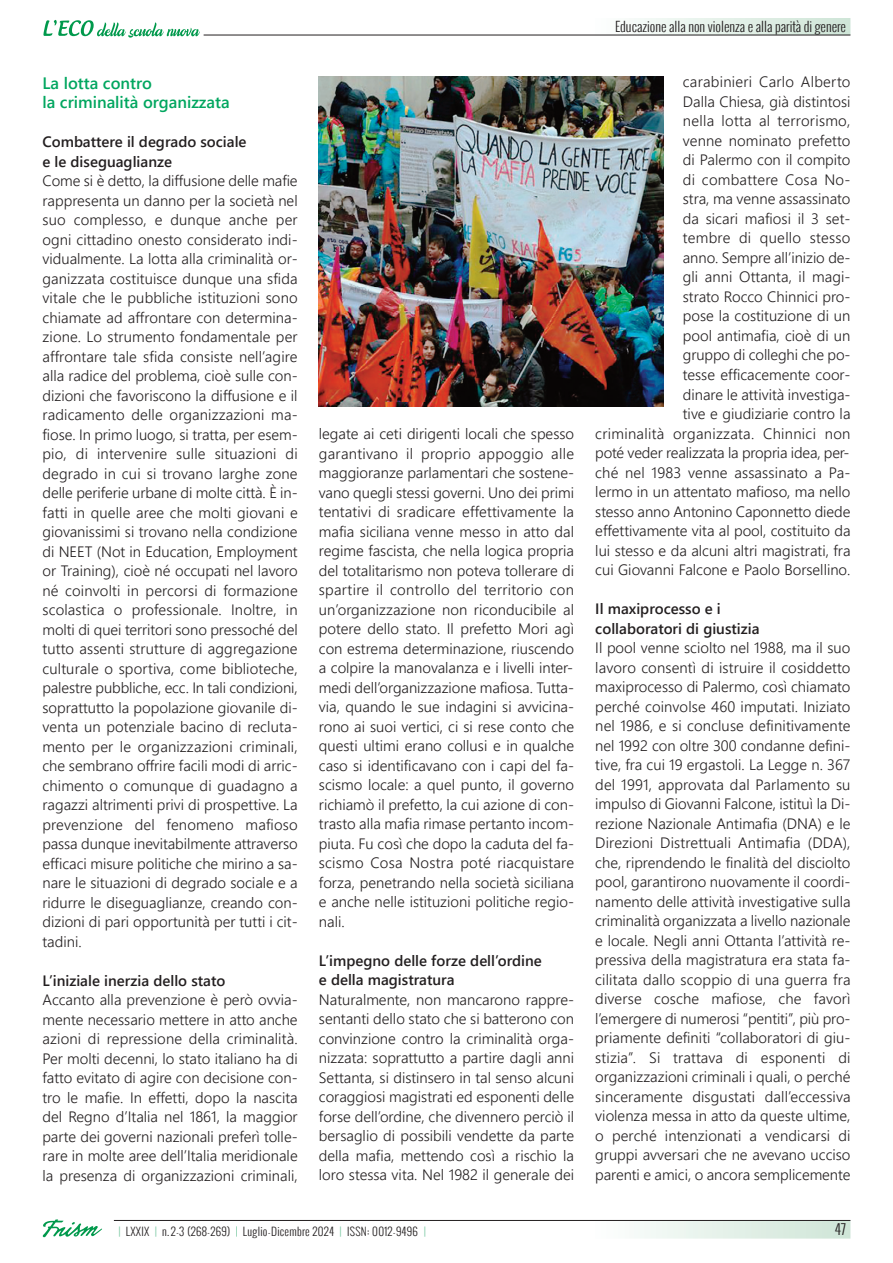
<style>
.page{position:relative;width:893px;height:1263px;background:#fff}
.page>*{position:absolute;margin:0;border:0;box-sizing:border-box;transform-origin:0 0}
.t1{font:600 16.5px/19.5px "Segoe UI";color:#00a65f}
.t2{font:300 15px/19.5px "Segoe UI";color:#231f20;text-align:justify}
.t3{font:600 15px/19.5px "Segoe UI";color:#231f20}
.t4{font:300 14.25px "Oswald";color:#231f20}
.t5{font:300 13.5px "Oswald";color:#231f20}
.t6{font:300 11.25px "Oswald";letter-spacing:.025em;color:#231f20}
.s1{color:#69c296}
</style>
<div class="page">
<div style="left:595px;top:1221px;width:255px;height:17px;background:linear-gradient(to right,#fdfefe,#cee5d7)"></div>
<hr style="left:114px;top:1220px;width:736px;height:1px;background:#231f20">
<svg style="left:43px;top:1219px;width:59px;height:18px"></svg>
<div style="left:595px;top:18px;width:255px;height:17px;background:linear-gradient(to right,#fdfefe,#cee5d7)"></div>
<hr style="left:204px;top:35px;width:646px;height:1px;background:#231f20">
<svg style="left:43px;top:20px;width:157px;height:18px"></svg>
<img style="left:319px;top:77px;width:344px;height:330px">
<p class="t1" style="left:43px;top:72px;width:189px">La lotta contro<br>la criminalità organizzata</p>
<p class="t3" style="left:43px;top:131px;width:206px">Combattere il degrado sociale e le diseguaglianze</p>
<p class="t2" style="left:43px;top:170px;width:257px">Come si è detto, la diffusione delle mafie rappresenta un danno per la società nel suo complesso, e dunque anche per ogni cittadino onesto considerato indi&shy;vidualmente. La lotta alla criminalità or&shy;ganizzata costituisce dunque una sfida vitale che le pubbliche istituzioni sono chiamate ad affrontare con determina&shy;zione. Lo strumento fondamentale per affrontare tale sfida consiste nell’agire alla radice del problema, cioè sulle con&shy;dizioni che favoriscono la diffusione e il radicamento delle organizzazioni ma&shy;fiose. In primo luogo, si tratta, per esem&shy;pio, di intervenire sulle situazioni di degrado in cui si trovano larghe zone delle periferie urbane di molte città. È in&shy;fatti in quelle aree che molti giovani e giovanissimi si trovano nella condizione di NEET (Not in Education, Employment or Training), cioè né occupati nel lavoro né coinvolti in percorsi di formazione scolastica o professionale. Inoltre, in molti di quei territori sono pressoché del tutto assenti strutture di aggregazione culturale o sportiva, come biblioteche, palestre pubbliche, ecc. In tali condizioni, soprattutto la popolazione giovanile di&shy;venta un potenziale bacino di recluta&shy;mento per le organizzazioni criminali, che sembrano offrire facili modi di arric&shy;chimento o comunque di guadagno a ragazzi altrimenti privi di prospettive. La prevenzione del fenomeno mafioso passa dunque inevitabilmente attraverso efficaci misure politiche che mirino a sa&shy;nare le situazioni di degrado sociale e a ridurre le diseguaglianze, creando con&shy;dizioni di pari opportunità per tutti i cit&shy;tadini.</p>
<p class="t3" style="left:43px;top:970px;width:184px">L’iniziale inerzia dello stato</p>
<p class="t2" style="left:43px;top:989px;width:257px">Accanto alla prevenzione è però ovvia&shy;mente necessario mettere in atto anche azioni di repressione della criminalità.<br>Per molti decenni, lo stato italiano ha di fatto evitato di agire con decisione con&shy;tro le mafie. In effetti, dopo la nascita del Regno d’Italia nel 1861, la maggior parte dei governi nazionali preferì tolle&shy;rare in molte aree dell’Italia meridionale la presenza di organizzazioni criminali,</p>
<p class="t2" style="left:319px;top:423px;width:257px">legate ai ceti dirigenti locali che spesso garantivano il proprio appoggio alle maggioranze parlamentari che sostene&shy;vano quegli stessi governi. Uno dei primi tentativi di sradicare effettivamente la mafia siciliana venne messo in atto dal regime fascista, che nella logica propria del totalitarismo non poteva tollerare di spartire il controllo del territorio con un’organizzazione non riconducibile al potere dello stato. Il prefetto Mori agì con estrema determinazione, riuscendo a colpire la manovalanza e i livelli inter&shy;medi dell’organizzazione mafiosa. Tutta&shy;via, quando le sue indagini si avvicina&shy;rono ai suoi vertici, ci si rese conto che questi ultimi erano collusi e in qualche caso si identificavano con i capi del fa&shy;scismo locale: a quel punto, il governo richiamò il prefetto, la cui azione di con&shy;trasto alla mafia rimase pertanto incom&shy;piuta. Fu così che dopo la caduta del fa&shy;scismo Cosa Nostra poté riacquistare forza, penetrando nella società siciliana e anche nelle istituzioni politiche regio&shy;nali.</p>
<p class="t3" style="left:319px;top:950px;width:224px">L’impegno delle forze dell’ordine e della magistratura</p>
<p class="t2" style="left:319px;top:989px;width:257px">Naturalmente, non mancarono rappre&shy;sentanti dello stato che si batterono con convinzione contro la criminalità orga&shy;nizzata: soprattutto a partire dagli anni Settanta, si distinsero in tal senso alcuni coraggiosi magistrati ed esponenti delle forse dell’ordine, che divennero perciò il bersaglio di possibili vendette da parte della mafia, mettendo così a rischio la loro stessa vita. Nel 1982 il generale dei</p>
<p class="t5" style="left:615px;top:16px;width:232px">Educazione alla non violenza e alla parità di genere</p>
<p class="t2" style="left:595px;top:71px;width:257px;text-align:right">carabinieri Carlo Alberto<br>Dalla Chiesa, già distintosi<br>nella lotta al terrorismo,<br>venne nominato prefetto<br>di Palermo con il compito<br>di combattere Cosa No-<br>stra, ma venne assassinato<br>da sicari mafiosi il 3 set-<br>tembre di quello stesso<br>anno. Sempre all’inizio de-<br>gli anni Ottanta, il magi-<br>strato Rocco Chinnici pro-<br>pose la costituzione di un<br>pool antimafia, cioè di un<br>gruppo di colleghi che po-<br>tesse efficacemente coor-<br>dinare le attività investiga-<br>tive e giudiziarie contro la<br>criminalità organizzata. Chinnici non poté veder realizzata la propria idea, per&shy;ché nel 1983 venne assassinato a Pa&shy;lermo in un attentato mafioso, ma nello stesso anno Antonino Caponnetto diede effettivamente vita al pool, costituito da lui stesso e da alcuni altri magistrati, fra cui Giovanni Falcone e Paolo Borsellino.</p>
<p class="t3" style="left:595px;top:598px;width:166px">Il maxiprocesso e i collaboratori di giustizia</p>
<p class="t2" style="left:595px;top:637px;width:257px">Il pool venne sciolto nel 1988, ma il suo lavoro consentì di istruire il cosiddetto maxiprocesso di Palermo, così chiamato perché coinvolse 460 imputati. Iniziato nel 1986, e si concluse definitivamente nel 1992 con oltre 300 condanne defini&shy;tive, fra cui 19 ergastoli. La Legge n. 367 del 1991, approvata dal Parlamento su impulso di Giovanni Falcone, istituì la Di&shy;rezione Nazionale Antimafia (DNA) e le Direzioni Distrettuali Antimafia (DDA), che, riprendendo le finalità del disciolto pool, garantirono nuovamente il coordi&shy;namento delle attività investigative sulla criminalità organizzata a livello nazionale e locale. Negli anni Ottanta l’attività re&shy;pressiva della magistratura era stata fa&shy;cilitata dallo scoppio di una guerra fra diverse cosche mafiose, che favorì l’emergere di numerosi “pentiti”, più pro&shy;priamente definiti “collaboratori di giu&shy;stizia”. Si trattava di esponenti di organizzazioni criminali i quali, o perché sinceramente disgustati dall’eccessiva violenza messa in atto da queste ultime, o perché intenzionati a vendicarsi di gruppi avversari che ne avevano ucciso parenti e amici, o ancora semplicemente</p>
<p class="t6" style="left:119px;top:1222px;width:309px"><span class="s1">|</span> LXXIX <span class="s1">|</span> n.2-3 (268-269) Luglio-Dicembre 2024 <span class="s1">|</span> ISSN: 0012-9496 <span class="s1">|</span></p>
<p class="t4" style="left:835px;top:1218px;width:12px">47</p>
</div>
